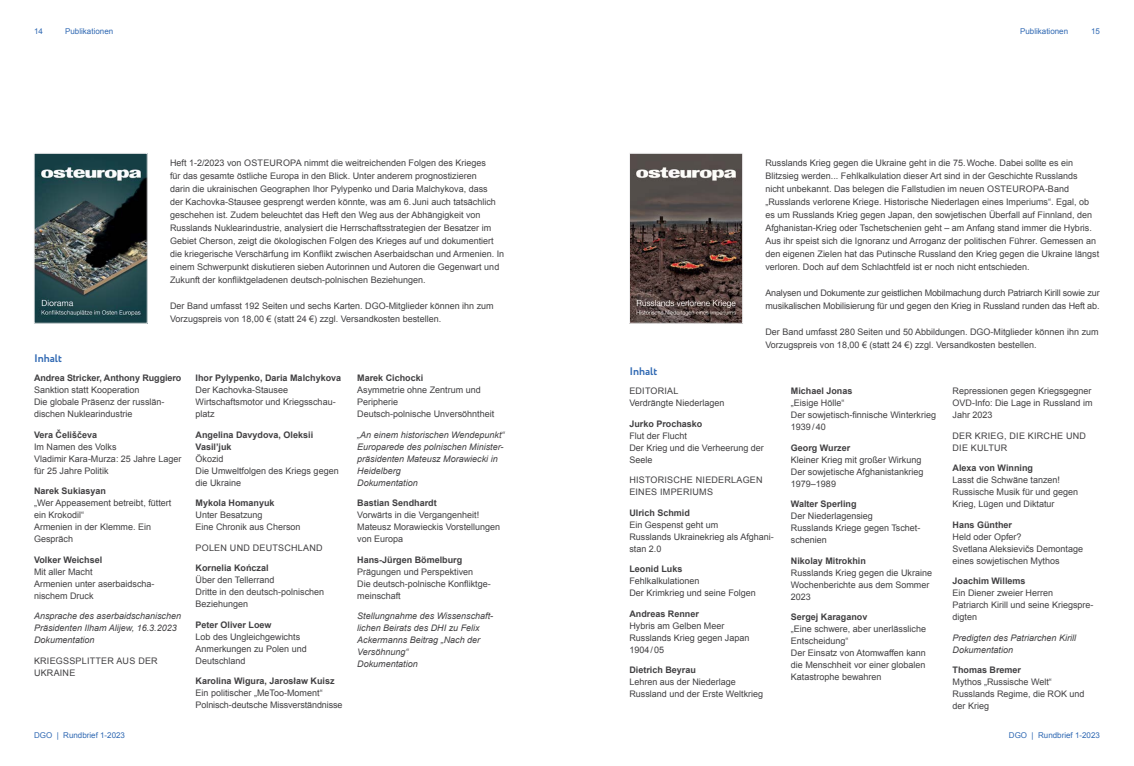
<style>
.page{position:relative;width:1134px;height:766px;background:#fff}
.page>*{position:absolute;margin:0;border:0;box-sizing:border-box;transform-origin:0 0}
.t1{font:700 11px "Circe";color:#3069b3}
.t2{font:9px/12px "Arial";color:#414042}
.t3{font:700 9px/12px "Arial";color:#414042}
.t4{font:italic 9px/12px "Arial";color:#414042}
.t5{font:9px/13px "Arial";letter-spacing:-.02em;color:#414042}
.t6{font:9px/12px "Arial";letter-spacing:.025em;color:#414042}
.t7{font:8px "Arial";color:#3069b3}
</style>
<div class="page">
<img style="left:36px;top:155px;width:109px;height:166px">
<img style="left:631px;top:155px;width:110px;height:166px">
<div style="left:629px;top:153px;width:114px;height:170px;border:1px solid #f1f1f2"></div>
<p class="t7" style="left:34px;top:26px;width:10px">14</p>
<p class="t7" style="left:65px;top:26px;width:50px">Publikationen</p>
<p class="t7" style="left:1020px;top:26px;width:50px">Publikationen</p>
<p class="t7" style="left:1091px;top:26px;width:10px">15</p>
<p class="t1" style="left:34px;top:350px;width:30px">Inhalt</p>
<p class="t2" style="left:170px;top:157px;width:336px;line-height:13px">Heft 1-2/2023 von OSTEUROPA nimmt die weitreichenden Folgen des Krieges<br>für das gesamte östliche Europa in den Blick. Unter anderem prognostizieren<br>darin die ukrainischen Geographen Ihor Pylypenko und Daria Malchykova, dass<br>der Kachovka-Stausee gesprengt werden könnte, was am 6. Juni auch tatsächlich geschehen ist. Zudem beleuchtet das Heft den Weg aus der Abhängigkeit von Russlands Nuklearindustrie, analysiert die Herrschaftsstrategien der Besatzer im Gebiet Cherson, zeigt die ökologischen Folgen des Krieges auf und dokumentiert die kriegerische Verschärfung im Konflikt zwischen Aserbaidschan und Armenien. In einem Schwerpunkt diskutieren sieben Autorinnen und Autoren die Gegenwart und Zukunft der konfliktgeladenen deutsch-polnischen Beziehungen.</p>
<p class="t2" style="left:170px;top:300px;width:325px;line-height:13px">Der Band umfasst 192 Seiten und sechs Karten. DGO-Mitglieder können ihn zum<br>Vorzugspreis von 18,00 € (statt 24 €) zzgl. Versandkosten bestellen.</p>
<p class="t3" style="left:34px;top:372px;width:149px">Andrea Stricker, Anthony Ruggiero</p>
<p class="t2" style="left:34px;top:384px;width:132px">Sanktion statt Kooperation<br>Die globale Präsenz der russlän&shy;dischen Nuklearindustrie</p>
<p class="t3" style="left:34px;top:429px;width:65px">Vera Čeliščeva</p>
<p class="t2" style="left:34px;top:440px;width:149px">Im Namen des Volks<br>Vladimir Kara-Murza: 25 Jahre Lager für 25 Jahre Politik</p>
<p class="t3" style="left:34px;top:485px;width:74px">Narek Sukiasyan</p>
<p class="t2" style="left:34px;top:497px;width:139px">„Wer Appeasement betreibt, füttert ein Krokodil“<br>Armenien in der Klemme. Ein<br>Gespräch</p>
<p class="t3" style="left:34px;top:554px;width:70px">Volker Weichsel</p>
<p class="t2" style="left:34px;top:565px;width:122px">Mit aller Macht<br>Armenien unter aserbaidscha&shy;nischem Druck</p>
<p class="t4" style="left:34px;top:610px;width:149px">Ansprache des aserbaidschanischen<br>Präsidenten Ilham Alijew, 16.3.2023<br>Dokumentation</p>
<p class="t6" style="left:34px;top:654px;width:124px">KRIEGSSPLITTER AUS DER<br>UKRAINE</p>
<p class="t7" style="left:34px;top:729px;width:93px">DGO | Rundbrief 1-2023</p>
<p class="t3" style="left:196px;top:372px;width:147px">Ihor Pylypenko, Daria Malchykova</p>
<p class="t2" style="left:196px;top:384px;width:142px">Der Kachovka-Stausee<br>Wirtschaftsmotor und Kriegsschau&shy;platz</p>
<p class="t3" style="left:196px;top:428px;width:119px">Angelina Davydova, Oleksii<br>Vasil’juk</p>
<p class="t2" style="left:196px;top:452px;width:145px">Ökozid<br>Die Umweltfolgen des Kriegs gegen die Ukraine</p>
<p class="t3" style="left:196px;top:497px;width:81px">Mykola Homanyuk</p>
<p class="t2" style="left:196px;top:509px;width:107px">Unter Besatzung<br>Eine Chronik aus Cherson</p>
<p class="t6" style="left:196px;top:541px;width:129px">POLEN U ND DEUTSCHLAND</p>
<p class="t3" style="left:196px;top:562px;width:75px">Kornelia Kończal</p>
<p class="t2" style="left:196px;top:574px;width:130px">Über den Tellerrand<br>Dritte in den deutsch-polnischen<br>Beziehungen</p>
<p class="t3" style="left:196px;top:618px;width:78px">Peter Oliver Loew</p>
<p class="t2" style="left:196px;top:630px;width:113px">Lob des Ungleichgewichts<br>Anmerkungen zu Polen und<br>Deutschland</p>
<p class="t3" style="left:196px;top:675px;width:140px">Karolina Wigura, Jarosław Kuisz</p>
<p class="t2" style="left:196px;top:687px;width:148px">Ein politischer „MeToo-Moment“<br>Polnisch-deutsche Missverständnisse</p>
<p class="t3" style="left:357px;top:372px;width:68px">Marek Cichocki</p>
<p class="t2" style="left:357px;top:384px;width:139px">Asymmetrie ohne Zentrum und<br>Peripherie<br>Deutsch-polnische Unversöhntheit</p>
<p class="t4" style="left:357px;top:428px;width:149px">„An einem historischen Wendepunkt“<br>Europarede des polnischen Minister&shy;präsidenten Mateusz Morawiecki in<br>Heidelberg<br>Dokumentation</p>
<p class="t3" style="left:357px;top:497px;width:81px">Bastian Sendhardt</p>
<p class="t2" style="left:357px;top:509px;width:145px">Vorwärts in die Vergangenheit!<br>Mateusz Morawieckis Vorstellungen von Europa</p>
<p class="t3" style="left:357px;top:553px;width:107px">Hans-Jürgen Bömelburg</p>
<p class="t2" style="left:357px;top:565px;width:135px">Prägungen und Perspektiven<br>Die deutsch-polnische Konfliktge&shy;meinschaft</p>
<p class="t4" style="left:357px;top:610px;width:137px">Stellungnahme des Wissenschaft&shy;lichen Beirats des DHI zu Felix<br>Ackermanns Beitrag „Nach der<br>Versöhnung“<br>Dokumentation</p>
<p class="t1" style="left:629px;top:363px;width:30px">Inhalt</p>
<p class="t2" style="left:765px;top:157px;width:335px;line-height:13px">Russlands Krieg gegen die Ukraine geht in die 75.Woche. Dabei sollte es ein Blitzsieg werden... Fehlkalkulation dieser Art sind in der Geschichte Russlands<br>nicht unbekannt. Das belegen die Fallstudien im neuen OSTEUROPA-Band „Russlands verlorene Kriege. Historische Niederlagen eines Imperiums“. Egal, ob es um Russlands Krieg gegen Japan, den sowjetischen Überfall auf Finnland, den Afghanistan-Krieg oder Tschetschenien geht – am Anfang stand immer die Hybris.<br>Aus ihr speist sich die Ignoranz und Arroganz der politischen Führer. Gemessen an den eigenen Zielen hat das Putinsche Russland den Krieg gegen die Ukraine längst verloren. Doch auf dem Schlachtfeld ist er noch nicht entschieden.</p>
<p class="t5" style="left:765px;top:287px;width:336px">Analysen und Dokumente zur geistlichen Mobilmachung durch Patriarch Kirill sowie zur musikalischen Mobilisierung für und gegen den Krieg in Russland runden das Heft ab.</p>
<p class="t2" style="left:765px;top:326px;width:335px;line-height:13px">Der Band umfasst 280 Seiten und 50 Abbildungen. DGO-Mitglieder können ihn zum<br>Vorzugspreis von 18,00 € (statt 24 €) zzgl. Versandkosten bestellen.</p>
<p class="t2" style="left:629px;top:385px;width:97px">EDITORIAL<br>Verdrängte Niederlagen</p>
<p class="t3" style="left:629px;top:417px;width:75px">Jurko Prochasko</p>
<p class="t2" style="left:629px;top:429px;width:136px">Flut der Flucht<br>Der Krieg und die Verheerung der<br>Seele</p>
<p class="t6" style="left:629px;top:474px;width:135px">HISTORISCHE NIEDERLAGEN<br>EINES IMPERIUMS</p>
<p class="t3" style="left:629px;top:506px;width:62px">Ulrich Schmid</p>
<p class="t2" style="left:629px;top:518px;width:146px">Ein Gespenst geht um<br>Russlands Ukrainekrieg als Afghani&shy;stan 2.0</p>
<p class="t3" style="left:629px;top:563px;width:55px">Leonid Luks</p>
<p class="t2" style="left:629px;top:575px;width:128px">Fehlkalkulationen<br>Der Krimkrieg und seine Folgen</p>
<p class="t3" style="left:629px;top:607px;width:71px">Andreas Renner</p>
<p class="t2" style="left:629px;top:619px;width:122px">Hybris am Gelben Meer<br>Russlands Krieg gegen Japan<br>1904/05</p>
<p class="t3" style="left:629px;top:664px;width:68px">Dietrich Beyrau</p>
<p class="t2" style="left:629px;top:676px;width:135px">Lehren aus der Niederlage<br>Russland und der Erste Weltkrieg</p>
<p class="t3" style="left:791px;top:385px;width:63px">Michael Jonas</p>
<p class="t2" style="left:791px;top:397px;width:147px">„Eisige Hölle“<br>Der sowjetisch-finnische Winterkrieg<br>1939/40</p>
<p class="t3" style="left:791px;top:441px;width:61px">Georg Wurzer</p>
<p class="t2" style="left:791px;top:453px;width:134px">Kleiner Krieg mit großer Wirkung<br>Der sowjetische Afghanistankrieg<br>1979–1989</p>
<p class="t3" style="left:791px;top:498px;width:67px">Walter Sperling</p>
<p class="t2" style="left:791px;top:510px;width:131px">Der Niederlagensieg<br>Russlands Kriege gegen Tschet&shy;schenien</p>
<p class="t3" style="left:791px;top:554px;width:77px">Nikolay Mitrokhin</p>
<p class="t2" style="left:791px;top:566px;width:143px">Russlands Krieg gegen die Ukraine<br>Wochenberichte aus dem Sommer<br>2023</p>
<p class="t3" style="left:791px;top:611px;width:78px">Sergej Karaganov</p>
<p class="t2" style="left:791px;top:623px;width:137px">„Eine schwere, aber unerlässliche<br>Entscheidung“<br>Der Einsatz von Atomwaffen kann die Menschheit vor einer globalen<br>Katastrophe bewahren</p>
<p class="t2" style="left:952px;top:385px;width:142px;text-align:justify">Repressionen gegen Kriegsgegner OVD-Info: Die Lage in Russland im Jahr 2023</p>
<p class="t6" style="left:952px;top:429px;width:135px">DER KRIEG, DIE KIRCHE UND<br>DIE KULTUR</p>
<p class="t3" style="left:952px;top:462px;width:82px">Alexa von Winning</p>
<p class="t2" style="left:952px;top:474px;width:127px">Lasst die Schwäne tanzen!<br>Russische Musik für und gegen<br>Krieg, Lügen und Diktatur</p>
<p class="t3" style="left:952px;top:518px;width:61px">Hans Günther</p>
<p class="t2" style="left:952px;top:530px;width:132px">Held oder Opfer?<br>Svetlana Aleksievičs Demontage eines sowjetischen Mythos</p>
<p class="t3" style="left:952px;top:575px;width:74px">Joachim Willems</p>
<p class="t2" style="left:952px;top:587px;width:143px">Ein Diener zweier Herren<br>Patriarch Kirill und seine Kriegspre&shy;digten</p>
<p class="t4" style="left:952px;top:631px;width:125px">Predigten des Patriarchen Kirill<br>Dokumentation</p>
<p class="t3" style="left:952px;top:664px;width:70px">Thomas Bremer</p>
<p class="t2" style="left:952px;top:676px;width:134px">Mythos „Russische Welt“<br>Russlands Regime, die ROK und der Krieg</p>
<p class="t7" style="left:1009px;top:729px;width:93px">DGO | Rundbrief 1-2023</p>
</div>
